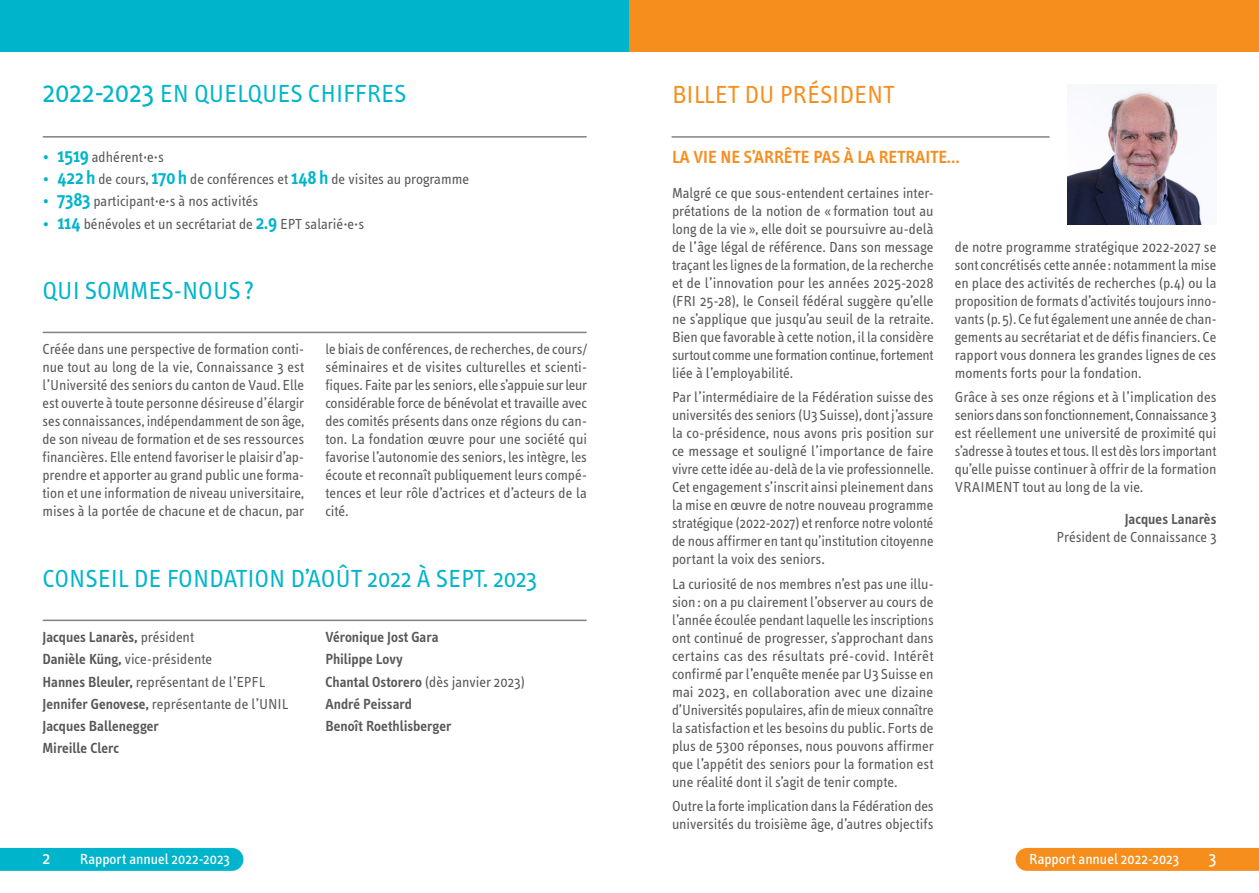
<style>
.page{position:relative;width:1259px;height:893px;background:#fff}
.page>*{position:absolute;margin:0;border:0;box-sizing:border-box;transform-origin:0 0}
.titre{font:25.5px "Info Text";color:#00b5cb}
.titre-2{font:25.5px "Info Text";color:#f68e1e}
.sous-titre{font:600 18px "Info Text";color:#f68e1e}
.t1{font:18px "Info Text";color:#fff}
.texte{font:15px/18px "Info Text";color:#57585a;text-align:justify}
.texte-2{font:600 15px "Info Text";color:#57585a}
.t2{font:15px "Info Text";color:#fff}
.s1{font-size:30px}
.s2{color:#00b5cb}
.s3{font-weight:600;font-size:19.5px;color:#00b5cb}
.s4{font-weight:400}
.s5{font-weight:600}
</style>
<div class="page">
<div style="left:0;top:848px;width:243px;height:23px;background:#00b5cb"></div>
<div style="left:1015px;top:848px;width:244px;height:23px;background:#f68e1e"></div>
<hr style="left:672px;top:136px;width:377px;height:2px;background:#808285">
<img style="left:1067px;top:89px;width:135px;height:136px">
<div style="left:0;top:0;width:629px;height:51px;background:#00b5cb"></div>
<div style="left:629px;top:0;width:630px;height:51px;background:#f68e1e"></div>
<hr style="left:43px;top:136px;width:543px;height:2px;background:#808285">
<hr style="left:43px;top:332px;width:543px;height:1px;background:#808285">
<hr style="left:43px;top:620px;width:543px;height:1px;background:#808285">
<p class="titre" style="left:43px;top:79px;width:365px"><span class="s1">2022-2023</span> EN QUELQUES CHIFFRES</p>
<p class="texte" style="left:43px;top:148px;width:123px"><span class="s2">•</span> <span class="s3">1519</span> adhérent·e·s</p>
<p class="texte" style="left:43px;top:170px;width:428px"><span class="s2">•</span> <span class="s3">422 h</span> de cours, <span class="s3">170 h</span> de conférences et <span class="s3">148 h</span> de visites au programme</p>
<p class="texte" style="left:43px;top:192px;width:217px"><span class="s2">•</span> <span class="s3">7383</span> participant·e·s à nos activités</p>
<p class="texte" style="left:43px;top:215px;width:323px"><span class="s2">•</span> <span class="s3">114</span> bénévoles et un secrétariat de <span class="s3">2.9</span> EPT salarié·e·s</p>
<p class="titre" style="left:43px;top:276px;width:214px">QUI SOMMES-NOUS ?</p>
<p class="texte" style="left:43px;top:340px;width:263px">Créée dans une perspective de formation conti&shy;nue tout au long de la vie, Connaissance 3 est l’Université des seniors du canton de Vaud. Elle est ouverte à toute personne désireuse d’élargir ses connaissances, indépendamment de son âge, de son niveau de formation et de ses ressources financières. Elle entend favoriser le plaisir d’ap&shy;prendre et apporter au grand public une forma&shy;tion et une information de niveau universitaire, mises à la portée de chacune et de chacun, par</p>
<p class="texte" style="left:325px;top:340px;width:263px">le biais de conférences, de recherches, de cours/ séminaires et de visites culturelles et scienti&shy;fiques. Faite par les seniors, elle s’appuie sur leur considérable force de bénévolat et travaille avec des comités présents dans onze régions du can&shy;ton. La fondation œuvre pour une société qui favorise l’autonomie des seniors, les intègre, les écoute et reconnaît publiquement leurs compé&shy;tences et leur rôle d’actrices et d’acteurs de la cité.</p>
<p class="titre" style="left:43px;top:564px;width:496px">CONSEIL DE FONDATION D’AOÛT 2022 À SEPT. 2023</p>
<p class="texte-2" style="left:43px;top:629px;width:153px">Jacques Lanarès, <span class="s4">président</span></p>
<p class="texte" style="left:43px;top:651px;width:171px"><span class="s5">Danièle Küng,</span> vice-présidente</p>
<p class="texte" style="left:43px;top:673px;width:224px"><span class="s5">Hannes Bleuler,</span> représentant de l’EPFL</p>
<p class="texte" style="left:43px;top:695px;width:247px"><span class="s5">Jennifer Genovese,</span> représentante de l’UNIL</p>
<p class="texte-2" style="left:43px;top:718px;width:118px">Jacques Ballenegger</p>
<p class="texte-2" style="left:43px;top:740px;width:78px">Mireille Clerc</p>
<p class="texte-2" style="left:325px;top:629px;width:115px">Véronique Jost Gara</p>
<p class="texte-2" style="left:325px;top:651px;width:79px">Philippe Lovy</p>
<p class="texte" style="left:325px;top:673px;width:201px"><span class="s5">Chantal Ostorero</span> (dès janvier 2023)</p>
<p class="texte-2" style="left:325px;top:695px;width:88px">André Peissard</p>
<p class="texte-2" style="left:325px;top:718px;width:127px">Benoît Roethlisberger</p>
<p class="titre-2" style="left:672px;top:80px;width:224px">BILLET DU PRÉSIDENT</p>
<p class="sous-titre" style="left:672px;top:147px;width:289px">LA VIE NE S’ARRÊTE PAS À LA RETRAITE…</p>
<p class="texte" style="left:672px;top:184px;width:263px">Malgré ce que sous-entendent certaines inter&shy;prétations de la notion de « formation tout au long de la vie », elle doit se poursuivre au-delà de l’âge légal de référence. Dans son message traçant les lignes de la formation, de la recherche et de l’innovation pour les années 2025-2028 (FRI 25-28), le Conseil fédéral suggère qu’elle ne s’applique que jusqu’au seuil de la retraite.<br>Bien que favorable à cette notion, il la considère surtout comme une formation continue, fortement liée à l’employabilité.</p>
<p class="texte" style="left:672px;top:388px;width:263px">Par l’intermédiaire de la Fédération suisse des universités des seniors (U3 Suisse), dont j’assure la co-présidence, nous avons pris position sur ce message et souligné l’importance de faire vivre cette idée au-delà de la vie professionnelle.<br>Cet engagement s’inscrit ainsi pleinement dans la mise en œuvre de notre nouveau programme stratégique (2022-2027) et renforce notre volonté de nous affirmer en tant qu’institution citoyenne portant la voix des seniors.</p>
<p class="texte" style="left:672px;top:575px;width:263px">La curiosité de nos membres n’est pas une illu&shy;sion : on a pu clairement l’observer au cours de l’année écoulée pendant laquelle les inscriptions ont continué de progresser, s’approchant dans certains cas des résultats pré-covid. Intérêt confirmé par l’enquête menée par U3 Suisse en mai 2023, en collaboration avec une dizaine d’Universités populaires, afin de mieux connaître la satisfaction et les besoins du public. Forts de plus de 5300 réponses, nous pouvons affirmer que l’appétit des seniors pour la formation est une réalité dont il s’agit de tenir compte.</p>
<p class="texte" style="left:672px;top:797px;width:263px">Outre la forte implication dans la Fédération des universités du troisième âge, d’autres objectifs</p>
<p class="texte" style="left:955px;top:238px;width:263px">de notre programme stratégique 2022-2027 se sont concrétisés cette année : notamment la mise en place des activités de recherches (p.4) ou la proposition de formats d’activités toujours inno&shy;vants (p.5). Ce fut également une année de chan&shy;gements au secrétariat et de défis financiers. Ce rapport vous donnera les grandes lignes de ces moments forts pour la fondation.</p>
<p class="texte" style="left:955px;top:388px;width:263px">Grâce à ses onze régions et à l’implication des seniors dans son fonctionnement, Connaissance 3 est réellement une université de proximité qui s’adresse à toutes et tous. Il est dès lors important qu’elle puisse continuer à offrir de la formation VRAIMENT tout au long de la vie.</p>
<p class="texte-2" style="left:1124px;top:511px;width:93px">Jacques Lanarès</p>
<p class="texte" style="left:1056px;top:528px;width:161px">Président de Connaissance 3</p>
<p class="t1" style="left:43px;top:848px;width:9px">2</p>
<p class="t2" style="left:80px;top:850px;width:151px">Rapport annuel 2022-2023</p>
<p class="t2" style="left:1029px;top:850px;width:151px">Rapport annuel 2022-2023</p>
<p class="t1" style="left:1209px;top:848px;width:9px">3</p>
</div>
